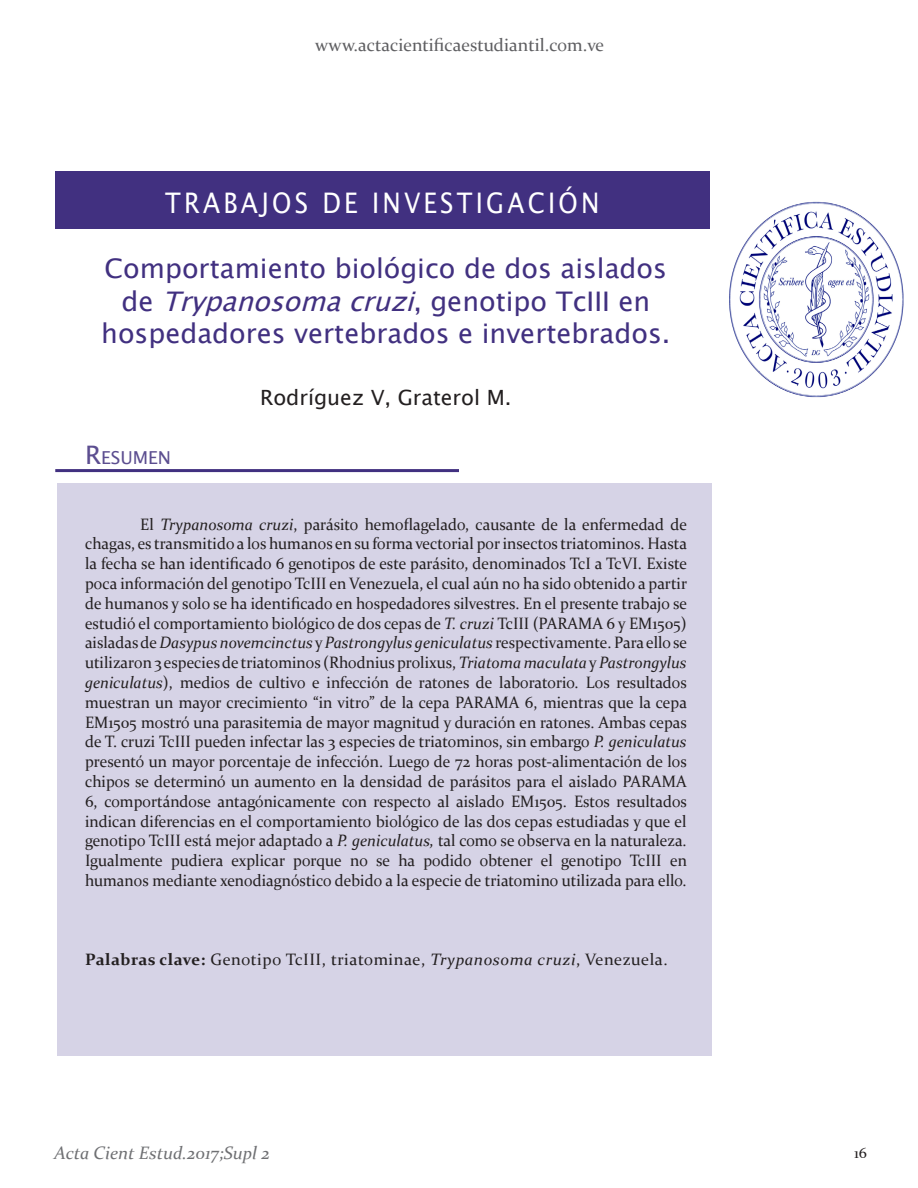
<style>
.page{position:relative;width:918px;height:1188px;background:#fff}
.page>*{position:absolute;margin:0;border:0;box-sizing:border-box;transform-origin:0 0}
.t1{font:28.35px "Lucida Sans Unicode";letter-spacing:.13em;color:#fff;scale:.88 1}
.t2{font:27px/32.4px "Lucida Sans Unicode";color:#413080;text-align:center}
.t3{font:21px "Lucida Sans Unicode";color:#231f20}
.t4{font:18px "Constantia";color:#5f5f62}
.t5{font:italic 18px "Constantia";color:#6f7073}
.t6{font:17.85px "Lucida Sans Unicode";color:#5c4e90}
.t7{font:16.5px/19.8px "Constantia";color:#231f20;text-align:justify;scale:.96 1}
.t8{font:16.5px "Constantia";letter-spacing:.03em;color:#231f20}
.t9{font:15px "Constantia";color:#231f20}
.s1{font-style:italic}
.s2{font-size:25.5px}
.s3{font-weight:700}
</style>
<div class="page">
<img style="left:729px;top:201px;width:175px;height:197px">
<div style="left:57px;top:483px;width:655px;height:573px;background:#d6d3e6"></div>
<div style="left:55px;top:172px;width:654px;height:57px;background:#413080"></div>
<hr style="left:55px;top:469px;width:404px;height:3px;background:#413080">
<p class="t4" style="left:315px;top:32px;width:291px">www.actacientificaestudiantil.com.ve</p>
<p class="t1" style="left:165px;top:180px;width:495px">TRABAJOS DE INVESTIGACIÓN</p>
<p class="t2" style="left:101px;top:253px;width:571px">Comportamiento biológico de dos aislados d e <span class="s1">Trypanosomacruzi</span>, g e n o t i p o T c I I I e n hospedadores vertebrados e invertebrados.</p>
<p class="t6" style="left:85px;top:444px;width:88px"><span class="s2">R</span>ESUMEN</p>
<p class="t3" style="left:260px;top:381px;width:253px">Rodríguez V, Graterol M.</p>
<p class="t7" style="left:85px;top:513px;width:629px;text-indent:55px">El <span class="s1">Trypanosoma cruzi</span>, parásito hemoflagelado, causante de la enfermedad de chagas, es transmitido a los humanos en su forma vectorial por insectos triatominos. Hasta la fecha se han identificado 6 genotipos de este parásito, denominados TcI a TcVI. Existe poca información del genotipo TcIII en Venezuela, el cual aún no ha sido obtenido a partir de humanos y solo se ha identificado en hospedadores silvestres. En el presente trabajo se estudió el comportamiento biológico de dos cepas de <span class="s1">T. cruzi</span> TcIII (PARAMA 6 y EM1505) aisladas de <span class="s1">Dasypus novemcinctus</span> y <span class="s1">Pastrongylus geniculatus</span> respectivamente. Para ello se utilizaron 3 especies de triatominos (Rhodnius prolixus, <span class="s1">Triatoma maculata</span> y <span class="s1">Pastrongylus geniculatus</span>), medios de cultivo e infección de ratones de laboratorio. Los resultados muestran un mayor crecimiento “in vitro” de la cepa PARAMA 6, mientras que la cepa EM1505 mostró una parasitemia de mayor magnitud y duración en ratones. Ambas cepas de T. cruzi TcIII pueden infectar las 3 especies de triatominos, sin embargo <span class="s1">P. geniculatus </span>presentó un mayor porcentaje de infección. Luego de 72 horas post-alimentación de los chipos se determinó un aumento en la densidad de parásitos para el aislado PARAMA 6, comportándose antagónicamente con respecto al aislado EM1505. Estos resultados indican diferencias en el comportamiento biológico de las dos cepas estudiadas y que el genotipo TcIII está mejor adaptado a <span class="s1">P. geniculatus,</span> tal como se observa en la naturaleza.<br>Igualmente pudiera explicar porque no se ha podido obtener el genotipo TcIII en humanos mediante xenodiagnóstico debido a la especie de triatomino utilizada para ello.</p>
<p class="t8" style="left:85px;top:949px;width:584px"><span class="s3">Palabras clave:</span> Genotipo TcIII, triatominae, <span class="s1">Trypanosoma cruzi</span>, Venezuela.</p>
<p class="t5" style="left:54px;top:1140px;width:217px">Acta Cient Estud.2017;Supl 2</p>
<p class="t9" style="left:854px;top:1142px;width:14px">16</p>
</div>
